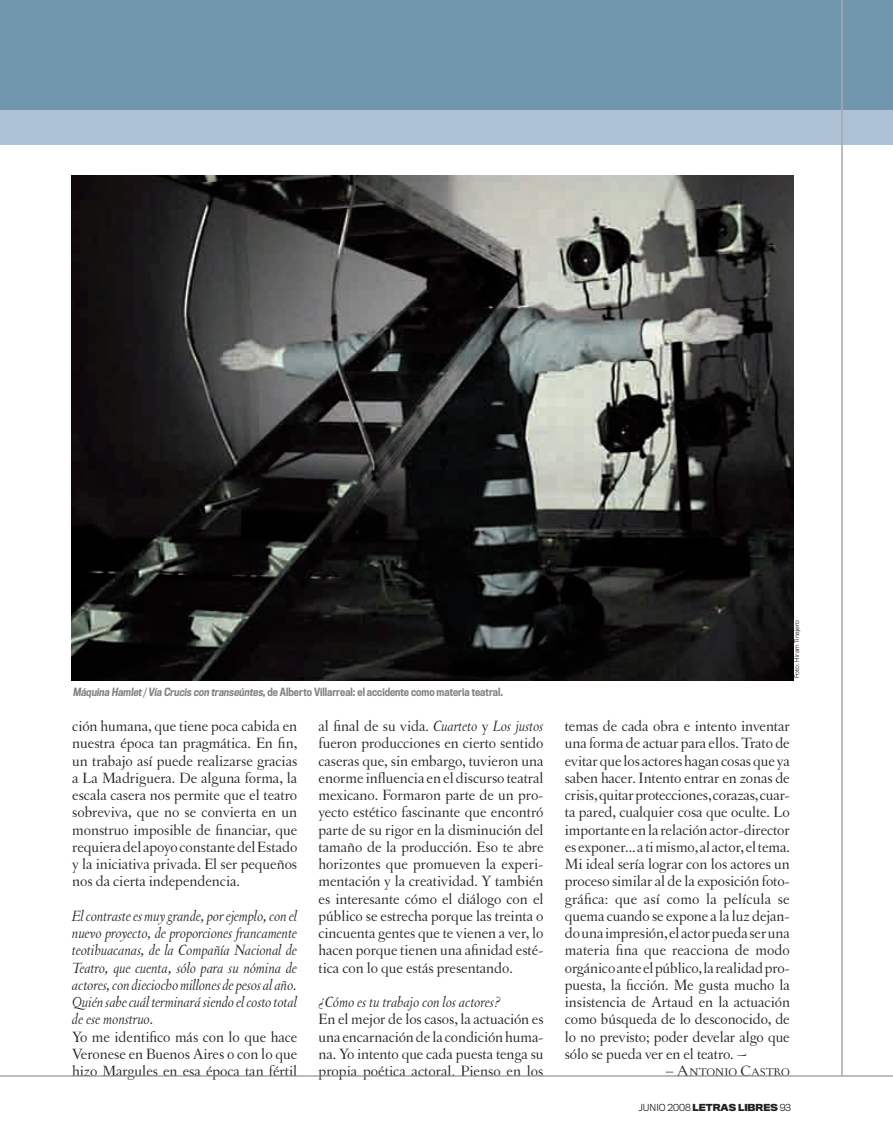
<style>
.page{position:relative;width:893px;height:1148px;background:#fff}
.page>*{position:absolute;margin:0;border:0;box-sizing:border-box;transform-origin:0 0}
.t1{font:15.75px/17.2px "Letras Oldstyle";letter-spacing:-.005em;color:#231f20;text-align:justify}
.t2{font:italic 15.75px/17.2px "Letras Oldstyle";letter-spacing:-.005em;color:#231f20;text-align:justify}
.t3{font:11.85px "Letras Oldstyle Expert";letter-spacing:-.005em;color:#231f20}
.t4{font:500 10.5px "Titling Gothic FB Cond";color:#808285}
.t5{font:700 9px "Titling Gothic FB Normal";color:#231f20}
.t6{font:300 6px "Titling Gothic FB Normal";letter-spacing:-.01em;color:#231f20}
.s1{font-style:italic}
.s2{font-size:15.75px}
.s3{font-weight:300}
</style>
<div class="page">
<div style="left:0;top:0;width:893px;height:110px;background:#7097ae"></div>
<div style="left:0;top:110px;width:893px;height:35px;background:#adc3d5"></div>
<hr style="left:0;top:1076px;width:893px;height:1px;background:#a8a9ad">
<hr style="left:842px;top:0;width:1px;height:1076px;background:#a8a9ad">
<img style="left:72px;top:175px;width:721px;height:505px">
<p class="t4" style="left:73px;top:686px;width:432px">Máquina Hamlet / Vía Crucis con transeúntes, de Alberto Villarreal: el accidente como materia teatral.</p>
<p class="t1" style="left:72px;top:717px;width:227px">ción humana, que tiene poca cabida en nuestra época tan pragmática. En fin, un trabajo así puede realizarse gracias a La Madriguera. De alguna forma, la escala casera nos permite que el teatro sobreviva, que no se convierta en un monstruo imposible de financiar, que requiera del apoyo constante del Estado y la iniciativa privada. El ser pequeños nos da cierta independencia.</p>
<p class="t2" style="left:72px;top:907px;width:227px">El contraste es muy grande, por ejemplo, con el nuevo proyecto, de proporciones francamente teotihuacanas, de la Compañía Nacional de Teatro, que cuenta, sólo para su nómina de actores, con dieciocho millones de pesos al año.<br>Quién sabe cuál terminará siendo el costo total de ese monstruo.</p>
<p class="t1" style="left:72px;top:1028px;width:227px">Yo me identifico más con lo que hace Veronese en Buenos Aires o con lo que hizo Margules en esa época tan fértil</p>
<p class="t1" style="left:318px;top:717px;width:227px">al final de su vida. <span class="s1">Cuarteto</span> y <span class="s1">Los justos </span>fueron producciones en cierto sentido caseras que, sin embargo, tuvieron una enorme influencia en el discurso teatral mexicano. Formaron parte de un pro&shy;yecto estético fascinante que encontró parte de su rigor en la disminución del tamaño de la producción. Eso te abre horizontes que promueven la experi&shy;mentación y la creatividad. Y también es interesante cómo el diálogo con el público se estrecha porque las treinta o cincuenta gentes que te vienen a ver, lo hacen porque tienen una afinidad esté&shy;tica con lo que estás presentando.</p>
<p class="t2" style="left:318px;top:993px;width:184px">¿Cómo es tu trabajo con los actores?</p>
<p class="t1" style="left:318px;top:1011px;width:227px">En el mejor de los casos, la actuación es una encarnación de la condición huma&shy;na. Yo intento que cada puesta tenga su propia poética actoral. Pienso en los</p>
<p class="t6" style="left:793px;top:678px;width:60px;rotate:-90deg">FOTO: HIRAM TINAJERO</p>
<p class="t1" style="left:565px;top:717px;width:227px">temas de cada obra e intento inventar una forma de actuar para ellos. Trato de evitar que los actores hagan cosas que ya saben hacer. Intento entrar en zonas de crisis, quitar protecciones, corazas, cuar&shy;ta pared, cualquier cosa que oculte. Lo importante en la relación actor-director es exponer... a ti mismo, al actor, el tema.<br>Mi ideal sería lograr con los actores un proceso similar al de la exposición foto&shy;gráfica: que así como la película se quema cuando se expone a la luz dejan&shy;do una impresión, el actor pueda ser una materia fina que reacciona de modo orgánico ante el público, la realidad pro&shy;puesta, la ficción. Me gusta mucho la insistencia de Artaud en la actuación como búsqueda de lo desconocido, de lo no previsto; poder develar algo que sólo se pueda ver en el teatro. ~</p>
<p class="t3" style="left:666px;top:1066px;width:126px"><span class="s2">–</span> <span class="s2">A</span>NTONIO <span class="s2">C</span>ASTRO</p>
<p class="t5" style="left:638px;top:1101px;width:154px"><span class="s3">JUNIO 2008</span> LETRAS LIBRES <span class="s3">93</span></p>
</div>
